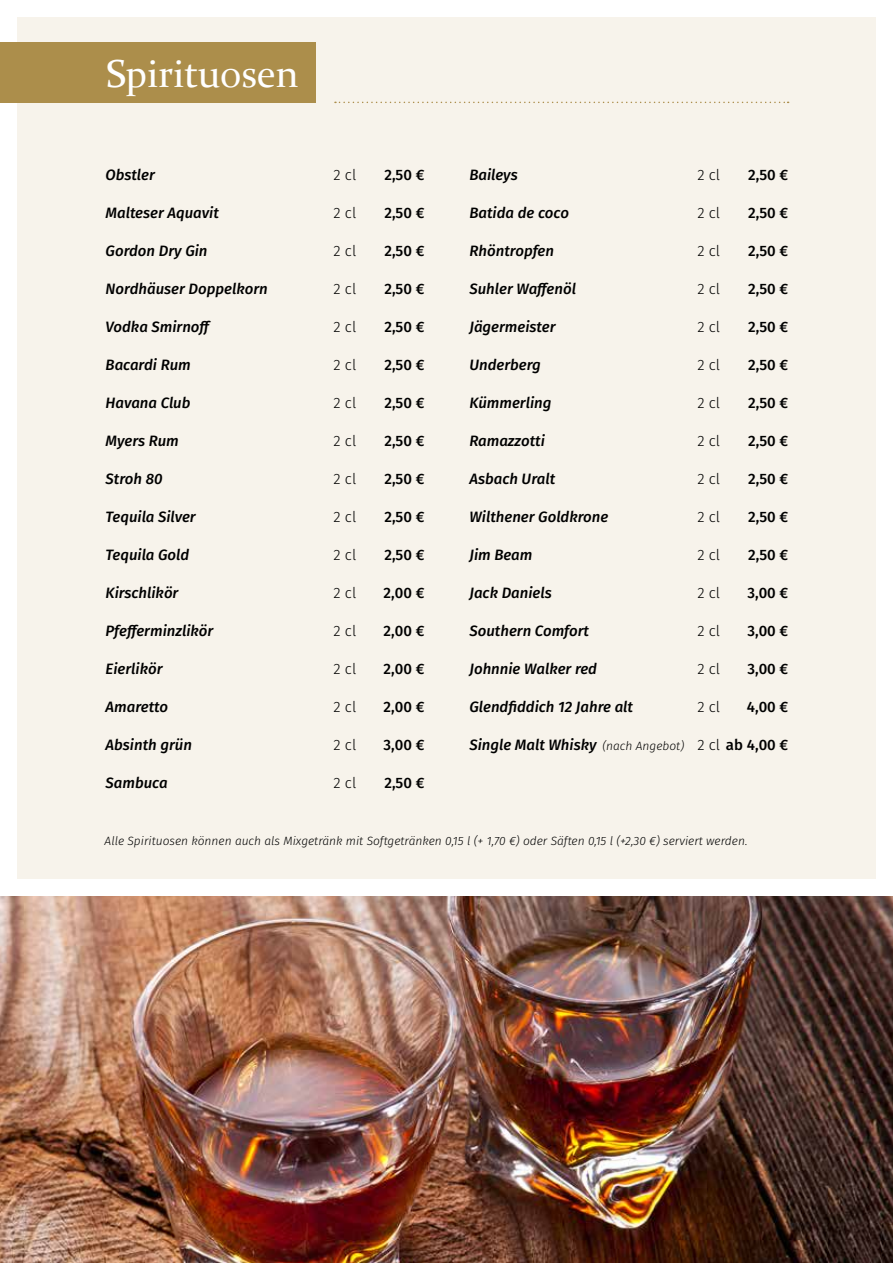
<style>
.page{position:relative;width:893px;height:1263px;background:#fff}
.page>*{position:absolute;margin:0;border:0;box-sizing:border-box;transform-origin:0 0}
.t1{font:39px "Constantia";color:#fff}
.t2{font:italic 500 15px "Fira Sans";color:#000}
.t3{font:500 15px "Fira Sans";color:#000}
.t4{font:300 15px "Fira Sans";color:#000}
.t5{font:italic 300 12px "Fira Sans";color:#000}
.s1{font-weight:300;font-size:12px}
.s2{font-weight:300;font-style:normal}
.s3{font-style:normal}
</style>
<div class="page">
<div style="left:17px;top:18px;width:859px;height:861px;background:#f7f3eb"></div>
<div style="left:0;top:43px;width:315px;height:60px;background:#ac8e4b"></div>
<svg style="left:335px;top:102px;width:454px;height:1px"></svg>
<img style="left:0;top:896px;width:893px;height:367px">
<h1 class="t1" style="left:106px;top:48px;width:194px">Spirituosen</h1>
<p class="t2" style="left:106px;top:162px;width:51px">Obstler</p>
<p class="t4" style="left:334px;top:164px;width:24px">2 cl</p>
<p class="t3" style="left:384px;top:162px;width:42px">2,50 €</p>
<p class="t2" style="left:106px;top:200px;width:115px">Malteser Aquavit</p>
<p class="t4" style="left:334px;top:202px;width:24px">2 cl</p>
<p class="t3" style="left:384px;top:200px;width:42px">2,50 €</p>
<p class="t2" style="left:106px;top:238px;width:103px">Gordon Dry Gin</p>
<p class="t4" style="left:334px;top:240px;width:24px">2 cl</p>
<p class="t3" style="left:384px;top:238px;width:42px">2,50 €</p>
<p class="t2" style="left:106px;top:276px;width:164px">Nordhäuser Doppelkorn</p>
<p class="t4" style="left:334px;top:278px;width:24px">2 cl</p>
<p class="t3" style="left:384px;top:276px;width:42px">2,50 €</p>
<p class="t2" style="left:106px;top:314px;width:108px">Vodka Smirnoff</p>
<p class="t4" style="left:334px;top:316px;width:24px">2 cl</p>
<p class="t3" style="left:384px;top:314px;width:42px">2,50 €</p>
<p class="t2" style="left:106px;top:352px;width:87px">Bacardi Rum</p>
<p class="t4" style="left:334px;top:354px;width:24px">2 cl</p>
<p class="t3" style="left:384px;top:352px;width:42px">2,50 €</p>
<p class="t2" style="left:106px;top:390px;width:86px">Havana Club</p>
<p class="t4" style="left:334px;top:392px;width:24px">2 cl</p>
<p class="t3" style="left:384px;top:390px;width:42px">2,50 €</p>
<p class="t2" style="left:106px;top:428px;width:75px">Myers Rum</p>
<p class="t4" style="left:334px;top:430px;width:24px">2 cl</p>
<p class="t3" style="left:384px;top:428px;width:42px">2,50 €</p>
<p class="t2" style="left:106px;top:466px;width:59px">Stroh 80</p>
<p class="t4" style="left:334px;top:468px;width:24px">2 cl</p>
<p class="t3" style="left:384px;top:466px;width:42px">2,50 €</p>
<p class="t2" style="left:106px;top:505px;width:92px">Tequila Silver</p>
<p class="t4" style="left:334px;top:506px;width:24px">2 cl</p>
<p class="t3" style="left:384px;top:504px;width:42px">2,50 €</p>
<p class="t2" style="left:106px;top:543px;width:85px">Tequila Gold</p>
<p class="t4" style="left:334px;top:544px;width:24px">2 cl</p>
<p class="t3" style="left:384px;top:542px;width:42px">2,50 €</p>
<p class="t2" style="left:106px;top:581px;width:74px">Kirschlikör</p>
<p class="t4" style="left:334px;top:582px;width:24px">2 cl</p>
<p class="t3" style="left:384px;top:580px;width:42px">2,00 €</p>
<p class="t2" style="left:106px;top:619px;width:109px">Pfefferminzlikör</p>
<p class="t4" style="left:334px;top:620px;width:24px">2 cl</p>
<p class="t3" style="left:384px;top:618px;width:42px">2,00 €</p>
<p class="t2" style="left:106px;top:657px;width:58px">Eierlikör</p>
<p class="t4" style="left:334px;top:658px;width:24px">2 cl</p>
<p class="t3" style="left:384px;top:656px;width:42px">2,00 €</p>
<p class="t2" style="left:106px;top:695px;width:64px">Amaretto</p>
<p class="t4" style="left:334px;top:696px;width:24px">2 cl</p>
<p class="t3" style="left:384px;top:694px;width:42px">2,00 €</p>
<p class="t2" style="left:106px;top:733px;width:88px">Absinth grün</p>
<p class="t4" style="left:334px;top:734px;width:24px">2 cl</p>
<p class="t3" style="left:384px;top:733px;width:42px">3,00 €</p>
<p class="t2" style="left:106px;top:771px;width:64px">Sambuca</p>
<p class="t4" style="left:334px;top:772px;width:24px">2 cl</p>
<p class="t3" style="left:384px;top:771px;width:42px">2,50 €</p>
<p class="t2" style="left:469px;top:162px;width:50px">Baileys</p>
<p class="t4" style="left:697px;top:164px;width:24px">2 cl</p>
<p class="t3" style="left:748px;top:162px;width:42px">2,50 €</p>
<p class="t2" style="left:469px;top:200px;width:101px">Batida de coco</p>
<p class="t4" style="left:697px;top:202px;width:24px">2 cl</p>
<p class="t3" style="left:748px;top:200px;width:42px">2,50 €</p>
<p class="t2" style="left:469px;top:238px;width:86px">Rhöntropfen</p>
<p class="t4" style="left:697px;top:240px;width:24px">2 cl</p>
<p class="t3" style="left:748px;top:238px;width:42px">2,50 €</p>
<p class="t2" style="left:469px;top:276px;width:108px">Suhler Waffenöl</p>
<p class="t4" style="left:697px;top:278px;width:24px">2 cl</p>
<p class="t3" style="left:748px;top:276px;width:42px">2,50 €</p>
<p class="t2" style="left:469px;top:314px;width:88px">Jägermeister</p>
<p class="t4" style="left:697px;top:316px;width:24px">2 cl</p>
<p class="t3" style="left:748px;top:314px;width:42px">2,50 €</p>
<p class="t2" style="left:469px;top:352px;width:73px">Underberg</p>
<p class="t4" style="left:697px;top:354px;width:24px">2 cl</p>
<p class="t3" style="left:748px;top:352px;width:42px">2,50 €</p>
<p class="t2" style="left:469px;top:391px;width:84px">Kümmerling</p>
<p class="t4" style="left:697px;top:392px;width:24px">2 cl</p>
<p class="t3" style="left:748px;top:390px;width:42px">2,50 €</p>
<p class="t2" style="left:469px;top:429px;width:77px">Ramazzotti</p>
<p class="t4" style="left:697px;top:430px;width:24px">2 cl</p>
<p class="t3" style="left:748px;top:428px;width:42px">2,50 €</p>
<p class="t2" style="left:469px;top:467px;width:87px">Asbach Uralt</p>
<p class="t4" style="left:697px;top:468px;width:24px">2 cl</p>
<p class="t3" style="left:748px;top:466px;width:42px">2,50 €</p>
<p class="t2" style="left:469px;top:505px;width:140px">Wilthener Goldkrone</p>
<p class="t4" style="left:697px;top:506px;width:24px">2 cl</p>
<p class="t3" style="left:748px;top:504px;width:42px">2,50 €</p>
<p class="t2" style="left:469px;top:543px;width:64px">Jim Beam</p>
<p class="t4" style="left:697px;top:544px;width:24px">2 cl</p>
<p class="t3" style="left:748px;top:542px;width:42px">2,50 €</p>
<p class="t2" style="left:469px;top:581px;width:84px">Jack Daniels</p>
<p class="t4" style="left:697px;top:582px;width:24px">2 cl</p>
<p class="t3" style="left:747px;top:580px;width:42px">3,00 €</p>
<p class="t2" style="left:469px;top:619px;width:121px">Southern Comfort</p>
<p class="t4" style="left:697px;top:620px;width:24px">2 cl</p>
<p class="t3" style="left:747px;top:619px;width:42px">3,00 €</p>
<p class="t2" style="left:469px;top:657px;width:129px">Johnnie Walker red</p>
<p class="t4" style="left:697px;top:658px;width:24px">2 cl</p>
<p class="t3" style="left:747px;top:657px;width:42px">3,00 €</p>
<p class="t2" style="left:469px;top:695px;width:165px">Glendfiddich 12 Jahre alt</p>
<p class="t4" style="left:697px;top:696px;width:24px">2 cl</p>
<p class="t3" style="left:747px;top:695px;width:43px">4,00 €</p>
<p class="t2" style="left:469px;top:733px;width:320px">Single Malt Whisky <span class="s1">(nach Angebot)</span> <span class="s2">2 cl</span> <span class="s3">ab 4,00 €</span></p>
<p class="t5" style="left:105px;top:832px;width:644px">Alle Spirituosen können auch als Mixgetränk mit Softgetränken 0,15 l (+ 1,70 €) oder Säften 0,15 l (+2,30 €) serviert werden.</p>
</div>
